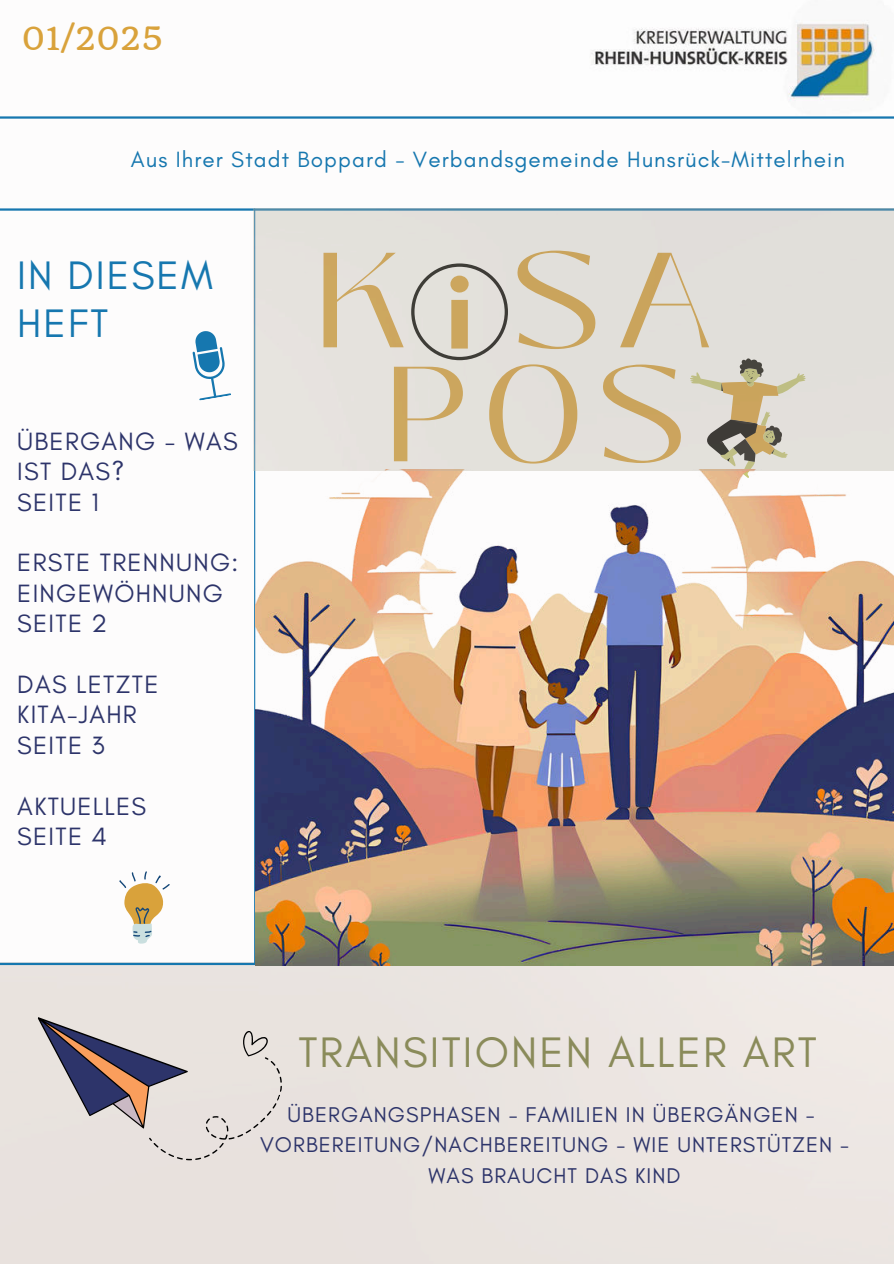
<style>
.page{position:relative;width:894px;height:1264px;background:#fff}
.page>*{position:absolute;margin:0;border:0;box-sizing:border-box;transform-origin:0 0}
.t1{font:134.7px/113.9px "Black Mango";color:#d9a23b;text-align:center}
.t2{font:43.5px "Glacial Indifference";letter-spacing:.05em;color:#8a8b5a}
.t3{font:40.5px/48.3px "Glacial Indifference";letter-spacing:.05em;color:#1677af}
.t4{font:31.35px "Quando";color:#d9a23b}
.t5{font:25.5px/30.3px "Glacial Indifference";letter-spacing:.05em;color:#2d346a}
.t6{font:22.5px "Glacial Indifference";letter-spacing:.05em;color:#1677af}
.t7{font:21.75px/30.3px "Glacial Indifference";letter-spacing:.05em;color:#2d346a;text-align:center}
</style>
<div class="page">
<div style="left:0;top:965px;width:893px;height:298px;background:#e9e4e0"></div>
<img style="left:591px;top:20px;width:285px;height:81px">
<hr style="left:0;top:116px;width:893px;height:3px;background:#1677af">
<hr style="left:0;top:208px;width:893px;height:3px;background:#1677af">
<hr style="left:0;top:962px;width:893px;height:3px;background:#1677af">
<hr style="left:254px;top:209px;width:1px;height:754px;background:#1677af">
<svg style="left:119px;top:871px;width:51px;height:72px"></svg>
<svg style="left:192px;top:331px;width:39px;height:70px"></svg>
<img style="left:256px;top:470px;width:637px;height:495px">
<div style="left:254px;top:208px;width:639px;height:262px;background:#e3dfdb"></div>
<svg style="left:38px;top:1017px;width:244px;height:143px"></svg>
<h3 class="t4" style="left:22px;top:19px;width:143px">01/2025</h3>
<p class="t6" style="left:131px;top:147px;width:715px">Aus Ihrer Stadt Boppard - Verbandsgemeinde Hunsrück-Mittelrhein</p>
<h3 class="t3" style="left:17px;top:252px;width:197px">IN DIESEM<br>HEFT</h3>
<p class="t5" style="left:17px;top:426px;width:222px">ÜBERGANG - WAS<br>IST DAS?<br>SEITE 1</p>
<p class="t5" style="left:17px;top:548px;width:222px">ERSTE TRENNUNG:<br>EINGEWÖHNUNG<br>SEITE 2</p>
<p class="t5" style="left:17px;top:669px;width:143px">DAS LETZTE<br>KITA-JAHR<br>SEITE 3</p>
<p class="t5" style="left:17px;top:791px;width:130px">AKTUELLES<br>SEITE 4</p>
<h1 class="t1" style="left:314px;top:248px;width:400px">K SA<br>POS</h1>
<h2 class="t2" style="left:298px;top:1027px;width:520px">TRANSITIONEN ALLER ART</h2>
<p class="t7" style="left:260px;top:1099px;width:590px">ÜBERGANGSPHASEN - FAMILIEN IN ÜBERGÄNGEN -<br>VORBEREITUNG/NACHBEREITUNG - WIE UNTERSTÜTZEN -<br>WAS BRAUCHT DAS KIND</p>
</div>
